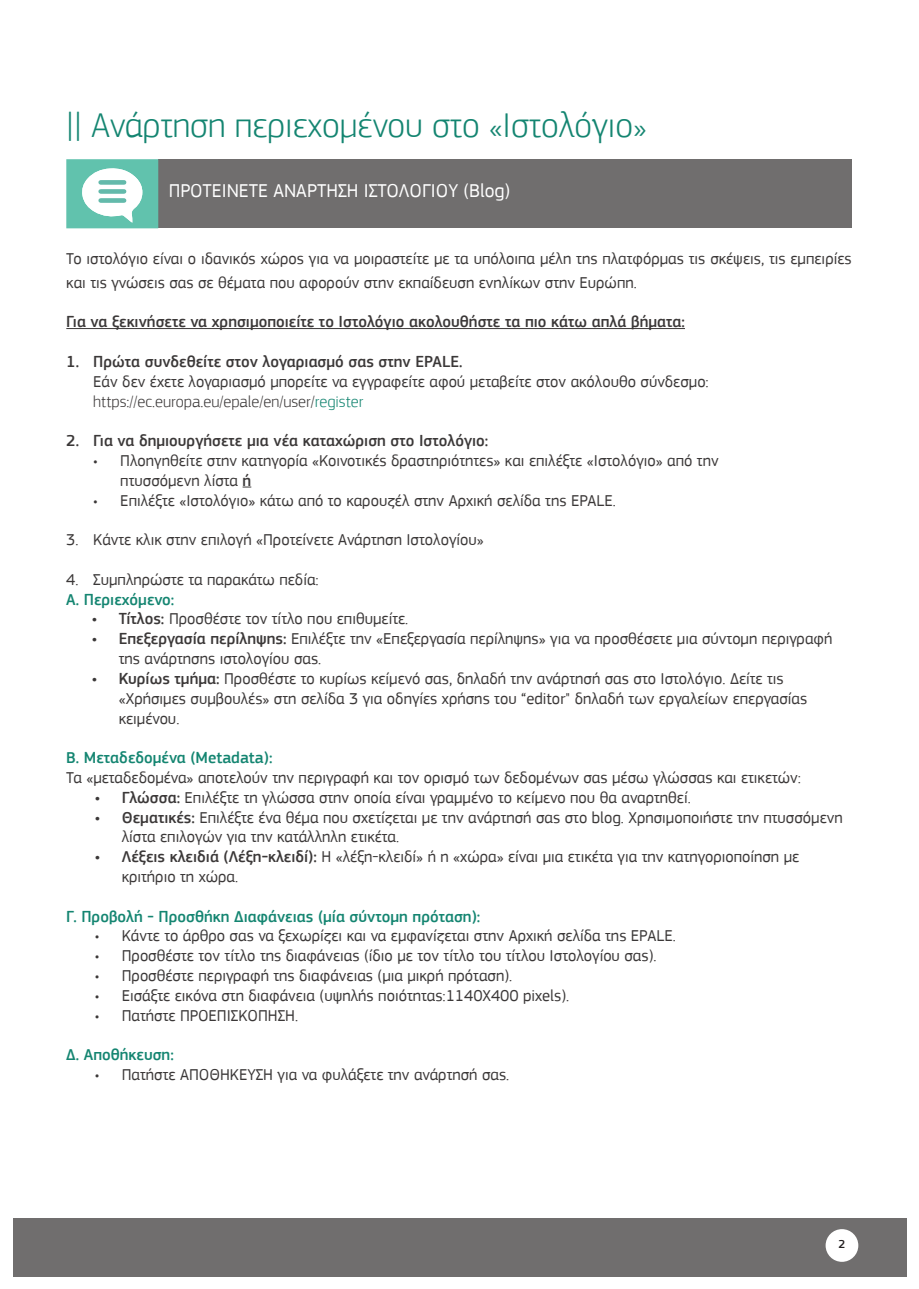
<style>
.page{position:relative;width:919px;height:1289px;background:#fff}
.page>*{position:absolute;margin:0;border:0;box-sizing:border-box;transform-origin:0 0}
.t1{font:300 36px "PF Square Sans Pro";color:#148571}
.t2{font:19.5px "PF Square Sans Pro";color:#fff}
.t3{font:16.5px/19.8px "PF Square Sans Pro";color:#3b3838}
.t4{font:500 16.5px "PF Square Sans Pro";color:#3b3838}
.t5{font:500 16.5px "PF Square Sans Pro";color:#148571}
.t6{font:500 12px "PF Square Sans Pro";color:#231f20}
.s1{font-weight:300}
.s2{font-weight:300;color:#148571}
.s3{font-weight:500}
</style>
<div class="page">
<hr style="left:66px;top:328px;width:619px;height:1px;background:#3b3838">
<div style="left:158px;top:159px;width:694px;height:69px;background:#706e6e"></div>
<div style="left:13px;top:1218px;width:893px;height:58px;background:#706e6e"></div>
<div style="left:825px;top:1229px;width:33px;height:32px;background:#fff;border-radius:50%"></div>
<svg style="left:66px;top:159px;width:92px;height:69px"></svg>
<h1 class="t1" style="left:66px;top:104px;width:582px">|| Ανάρτηση περιεχομένου στο «Ιστολόγιο»</h1>
<p class="t2" style="left:169px;top:179px;width:343px">ΠΡΟΤΕΙΝΕΤΕ ΑΝΑΡΤΗΣΗ ΙΣΤΟΛΟΓΙΟΥ (Blog)</p>
<p class="t3" style="left:66px;top:246px;width:786px;line-height:24px">Το ιστολόγιο είναι ο ιδανικός χώρος για να μοιραστείτε με τα υπόλοιπα μέλη της πλατφόρμας τις σκέψεις, τις εμπειρίες και τις γνώσεις σας σε θέματα που αφορούν στην εκπαίδευση ενηλίκων στην Ευρώπη.</p>
<p class="t4" style="left:66px;top:312px;width:620px">Για να ξεκινήσετε να χρησιμοποιείτε το Ιστολόγιο ακολουθήστε τα πιο κάτω απλά βήματα:</p>
<p class="t4" style="left:66px;top:352px;width:398px">1. Πρώτα συνδεθείτε στον λογαριασμό σας στην EPALE.</p>
<p class="t3" style="left:93px;top:371px;width:617px">Εάν δεν έχετε λογαριασμό μπορείτε να εγγραφείτε αφού μεταβείτε στον ακόλουθο σύνδεσμο: <span class="s1">https://ec.europa.eu/epale/en/user/</span><span class="s2">register</span></p>
<p class="t4" style="left:66px;top:431px;width:423px">2. Για να δημιουργήσετε μια νέα καταχώριση στο Ιστολόγιο:</p>
<p class="t3" style="left:120px;top:451px;width:599px;text-indent:-27px">• Πλοηγηθείτε στην κατηγορία «Κοινοτικές δραστηριότητες» και επιλέξτε «Ιστολόγιο» από την πτυσσόμενη λίστα <span class="s3">ή</span></p>
<p class="t3" style="left:93px;top:490px;width:524px">• Επιλέξτε «Ιστολόγιο» κάτω από το καρουζέλ στην Αρχική σελίδα της EPALE.</p>
<p class="t3" style="left:66px;top:530px;width:419px">3. Κάντε κλικ στην επιλογή «Προτείνετε Ανάρτηση Ιστολογίου»</p>
<p class="t3" style="left:66px;top:569px;width:254px">4. Συμπληρώστε τα παρακάτω πεδία:</p>
<p class="t5" style="left:66px;top:589px;width:110px">Α. Περιεχόμενο:</p>
<p class="t3" style="left:92px;top:609px;width:318px"><span class="s3">• Τίτλος:</span> Προσθέστε τον τίτλο που επιθυμείτε.</p>
<p class="t3" style="left:119px;top:629px;width:715px;text-indent:-27px"><span class="s3">• Επεξεργασία περίληψης:</span> Επιλέξτε την «Επεξεργασία περίληψης» για να προσθέσετε μια σύντομη περιγραφή της ανάρτησης ιστολογίου σας.</p>
<p class="t3" style="left:119px;top:668px;width:690px;text-indent:-27px"><span class="s3">• Κυρίως τμήμα:</span> Προσθέστε το κυρίως κείμενό σας, δηλαδή την ανάρτησή σας στο Ιστολόγιο. Δείτε τις «Χρήσιμες συμβουλές» στη σελίδα 3 για οδηγίες χρήσης του “editor" δηλαδή των εργαλείων επεργασίας κειμένου.</p>
<p class="t5" style="left:66px;top:748px;width:208px">Β. Μεταδεδομένα (Metadata):</p>
<p class="t3" style="left:66px;top:767px;width:736px">Τα «μεταδεδομένα» αποτελούν την περιγραφή και τον ορισμό των δεδομένων σας μέσω γλώσσας και ετικετών:</p>
<p class="t3" style="left:95px;top:787px;width:597px"><span class="s3">• Γλώσσα:</span> Επιλέξτε τη γλώσσα στην οποία είναι γραμμένο το κείμενο που θα αναρτηθεί.</p>
<p class="t3" style="left:122px;top:807px;width:722px;text-indent:-27px"><span class="s3">• Θεματικές:</span> Επιλέξτε ένα θέμα που σχετίζεται με την ανάρτησή σας στο blog. Χρησιμοποιήστε την πτυσσόμενη λίστα επιλογών για την κατάλληλη ετικέτα.</p>
<p class="t3" style="left:122px;top:847px;width:679px;text-indent:-27px"><span class="s3">• Λέξεις κλειδιά (Λέξη-κλειδί):</span> Η «λέξη-κλειδί» ή η «χώρα» είναι μια ετικέτα για την κατηγοριοποίηση με κριτήριο τη χώρα.</p>
<p class="t5" style="left:66px;top:906px;width:415px">Γ. Προβολή - Προσθήκη Διαφάνειας (μία σύντομη πρόταση):</p>
<p class="t3" style="left:95px;top:926px;width:582px">• Κάντε το άρθρο σας να ξεχωρίζει και να εμφανίζεται στην Αρχική σελίδα της EPALE.</p>
<p class="t3" style="left:95px;top:946px;width:563px">• Προσθέστε τον τίτλο της διαφάνειας (ίδιο με τον τίτλο του τίτλου Ιστολογίου σας).</p>
<p class="t3" style="left:95px;top:965px;width:419px">• Προσθέστε περιγραφή της διαφάνειας (μια μικρή πρόταση).</p>
<p class="t3" style="left:95px;top:985px;width:476px">• Εισάξτε εικόνα στη διαφάνεια (υψηλής ποιότητας:1140Χ400 pixels).</p>
<p class="t3" style="left:95px;top:1005px;width:205px">• Πατήστε ΠΡΟΕΠΙΣΚΟΠΗΣΗ.</p>
<p class="t5" style="left:66px;top:1045px;width:109px">Δ. Αποθήκευση:</p>
<p class="t3" style="left:95px;top:1064px;width:416px">• Πατήστε ΑΠΟΘΗΚΕΥΣΗ για να φυλάξετε την ανάρτησή σας.</p>
<p class="t6" style="left:838px;top:1237px;width:8px">2</p>
</div>
